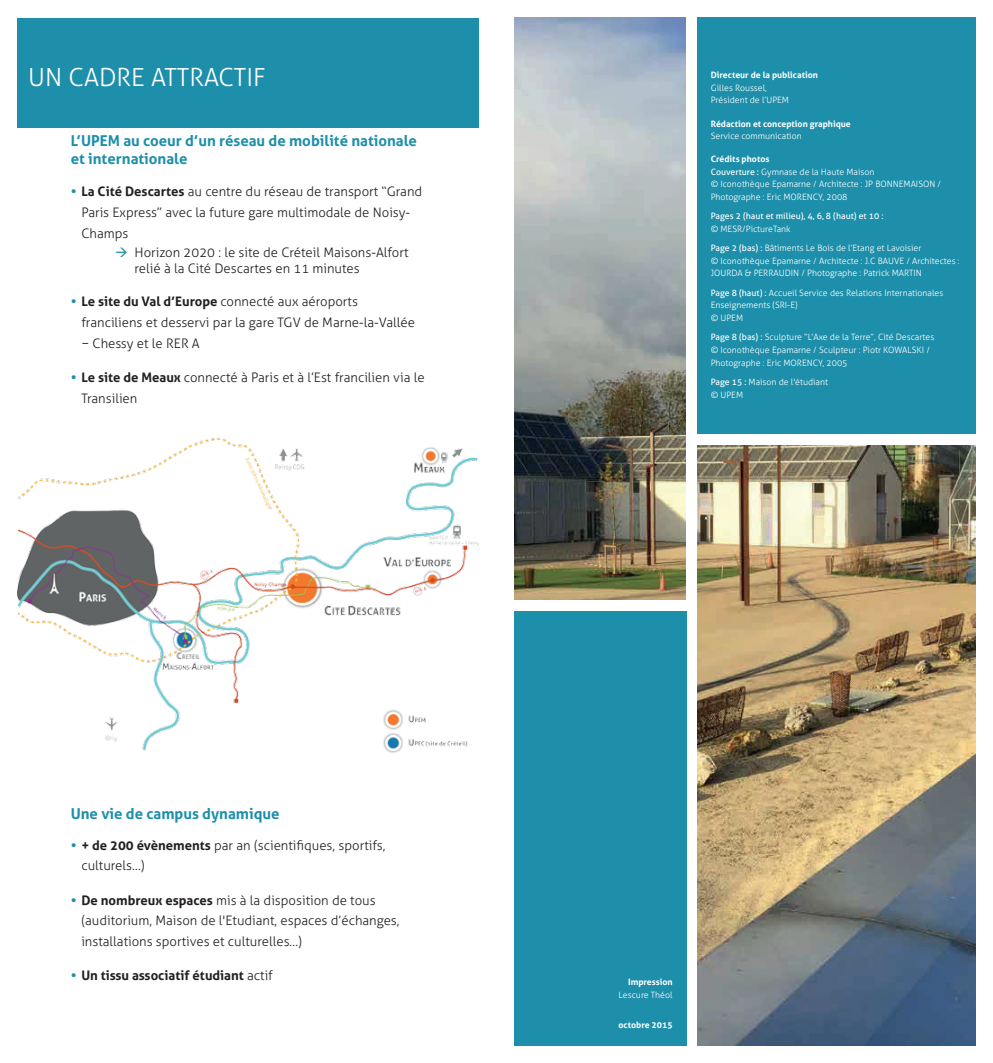
<style>
.page{position:relative;width:993px;height:1063px;background:#fff}
.page>*{position:absolute;margin:0;border:0;box-sizing:border-box;transform-origin:0 0}
.t1{font:300 25px "Aller";color:#fff}
.t2{font:700 15px/18px "Aller";color:#1d8faa}
.t3{font:300 13.12px/20.6px "Aller";color:#231f20}
.t4{font:700 13.12px "Aller";color:#231f20}
.t5{font:300 8.75px/12.5px "Aller";color:#fff}
.t6{font:700 8.75px "Aller";color:#fff}
.t7{font:8.75px "Aller";color:#fff}
.s1{font-weight:700;color:#1d8faa}
.s2{font-weight:700}
.s3{color:#1d8faa}
.s4{font-weight:300}
.s5{font-weight:400}
</style>
<div class="page">
<img style="left:514px;top:18px;width:460px;height:1027px">
<div style="left:686px;top:7px;width:10px;height:1044px;background:#fff"></div>
<div style="left:691px;top:434px;width:292px;height:11px;background:#fff"></div>
<div style="left:696px;top:18px;width:278px;height:416px;background:#1d8faa"></div>
<div style="left:507px;top:601px;width:189px;height:10px;background:#fff"></div>
<div style="left:514px;top:611px;width:172px;height:434px;background:#1d8faa"></div>
<div style="left:18px;top:18px;width:460px;height:110px;background:#1d8faa"></div>
<img style="left:18px;top:438px;width:460px;height:315px">
<h1 class="t1" style="left:28px;top:63px;width:239px">UN cad re attractif</h1>
<h2 class="t2" style="left:71px;top:131px;width:348px">L’UPEM au coeur d’un réseau de mobilité nationale et internationale</h2>
<h3 class="t3" style="left:81px;top:182px;width:342px;text-indent:-11px"><span class="s1">•</span> <span class="s2">La Cité Descartes</span> au centre du réseau de transport “Grand<br>Paris Express” avec la future gare multimodale de N oisy-<br>Champs</h3>
<h3 class="t3" style="left:134px;top:244px;width:275px;line-height:15.8px">Horizon 2020 : le site de Créteil Maisons-Alfort relié à la Cité Descartes en 11 minutes</h3>
<h3 class="t3" style="left:81px;top:292px;width:335px;text-indent:-11px"><span class="s1">•</span> <span class="s2">Le site du Val d’Europe</span> connecté aux aéroports franciliens et desservi par la gare TGV de Marne-la-Vallée − Chessy et le RER A</h3>
<h3 class="t3" style="left:81px;top:367px;width:344px;text-indent:-11px"><span class="s1">•</span> <span class="s2">Le site de Meaux</span> connecté à Paris et à l’Est francilien via le<br>Transilien</h3>
<h2 class="t2" style="left:71px;top:804px;width:210px">Une vie de campus dynamique</h2>
<h3 class="t3" style="left:81px;top:835px;width:305px;text-indent:-11px"><span class="s1">•</span> <span class="s2">+ de 200 évènements</span> par an (scientifiques, sportifs, culturels…)</h3>
<h3 class="t3" style="left:81px;top:890px;width:319px;text-indent:-11px"><span class="s1">•</span> <span class="s2">De nombreux espaces</span> mis à la disposition de tous (auditorium, Maison de l'Etudiant, espaces d’échanges, installations sportives et culturelles…)</h3>
<h3 class="t4" style="left:71px;top:967px;width:204px"><span class="s3">•</span> Un tissu associatif étudiant <span class="s4">actif</span></h3>
<p class="t6" style="left:710px;top:70px;width:109px">Directeur de la publication</p>
<p class="t5" style="left:710px;top:82px;width:80px">Gilles Roussel,<br>Président de l’U PEM</p>
<p class="t6" style="left:710px;top:118px;width:141px">Rédaction et conception graphique</p>
<p class="t5" style="left:710px;top:130px;width:92px">Service communication</p>
<p class="t5" style="left:710px;top:153px;width:232px"><span class="s2">Crédits photos<br></span><span class="s5">Couverture :</span> Gymnase de la Haute Maison<br>© Iconothèque Epamarne / Architecte : JP BONN EMAISON / Photographe : Eric MORENCY, 2008</p>
<p class="t7" style="left:710px;top:211px;width:174px">Pages 2 (haut et milieu), 4, 6, 8 (haut) et 10 :</p>
<p class="t5" style="left:710px;top:222px;width:81px">© MESR/PictureTank</p>
<p class="t5" style="left:710px;top:242px;width:250px"><span class="s5">Page 2 (bas) :</span> Bâtiments Le Bois de l’Etang et Lavoisier<br>© Iconothèque Epamarne / Architecte : J.C BAUVE / Architectes :<br>JOURDA &amp; PERRAUDIN / Photographe : Patrick MARTIN</p>
<p class="t5" style="left:710px;top:287px;width:234px"><span class="s5">Page 8 (haut) :</span> Accueil Service des Relations I nternationales<br>Enseignements (SRI-E)<br>© UPEM</p>
<p class="t5" style="left:710px;top:331px;width:225px"><span class="s5">Page 8 (bas) :</span> Sculpture “L’Axe de la Terre”, Cité Descartes © Iconothèque Epamarne / Sculpteur : Piotr KOWALSKI /<br>Photographe : Eric MORENCY, 2005</p>
<p class="t5" style="left:710px;top:376px;width:119px"><span class="s5">Page 15 :</span> Maison de l'étudiant © UPEM</p>
<p class="t6" style="left:628px;top:977px;width:46px">Impression</p>
<p class="t5" style="left:618px;top:988px;width:55px">Lescure Théol</p>
<p class="t6" style="left:618px;top:1019px;width:56px">octobre 2015</p>
</div>
